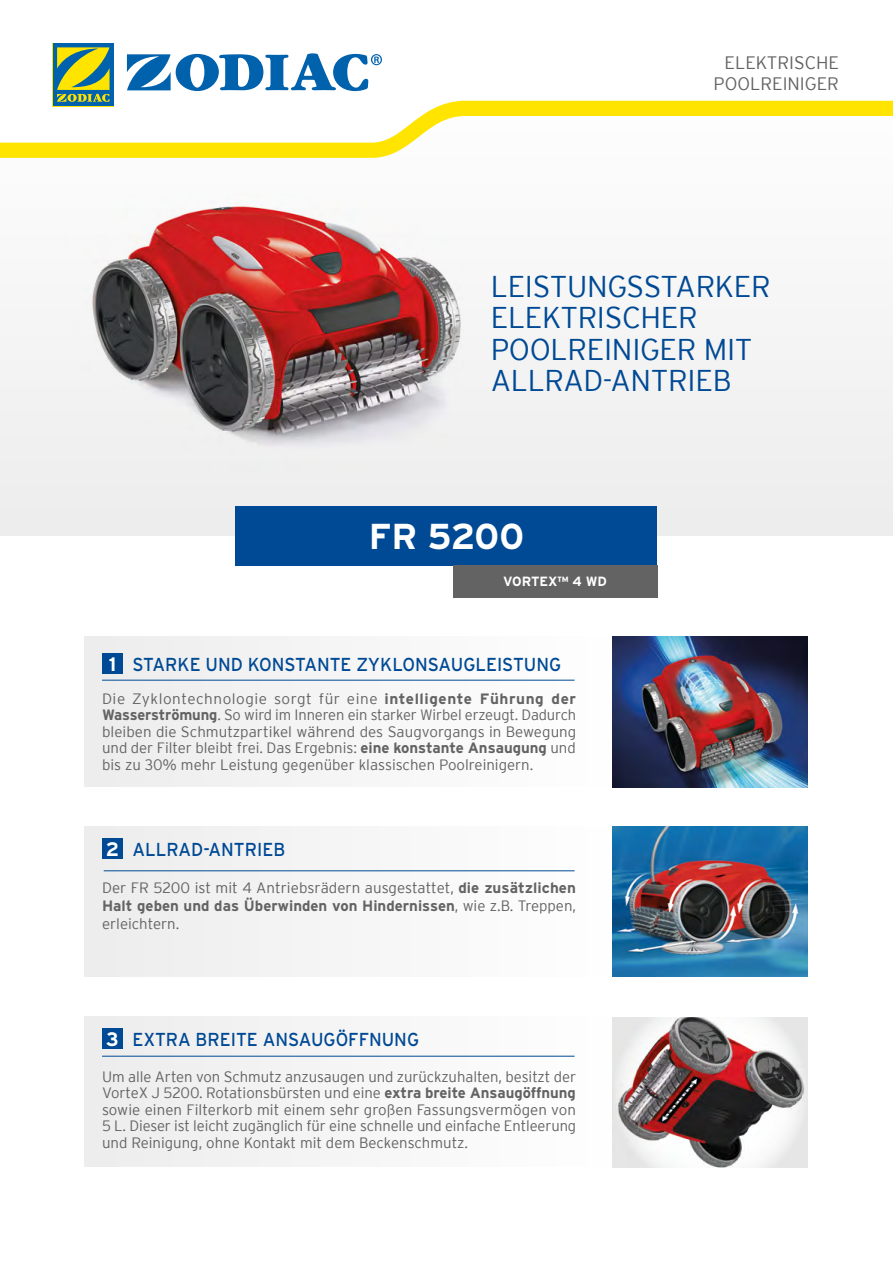
<style>
.page{position:relative;width:893px;height:1263px;background:#fff}
.page>*{position:absolute;margin:0;border:0;box-sizing:border-box;transform-origin:0 0}
.t1{font:700 36px "Interstate";letter-spacing:-.01em;color:#fff}
.t2{font:300 30px/31.5px "Interstate";letter-spacing:-.01em;color:#004994}
.t3{font:18.75px "Interstate";color:#004994;scale:.95 1}
.t4{font:300 18px/21px "Interstate";color:#646363;text-align:right}
.t5{font:300 15px/16.5px "Interstate";color:#646363;text-align:justify}
.t6{font:700 13.35px "Interstate";color:#fff}
.s1{font-weight:700;font-size:19.5px;color:#fff}
.s2{font-weight:700}
</style>
<div class="page">
<div style="left:84px;top:826px;width:529px;height:151px;background:#f5f5f5"></div>
<div style="left:0;top:85px;width:893px;height:451px;background:#f4f4f4"></div>
<div style="left:236px;top:506px;width:421px;height:59px;background:#004994"></div>
<div style="left:84px;top:1016px;width:529px;height:150px;background:#f5f5f5"></div>
<div style="left:84px;top:637px;width:529px;height:150px;background:#f5f5f5"></div>
<img style="left:613px;top:637px;width:195px;height:150px">
<div style="left:453px;top:565px;width:204px;height:32px;background:#646363"></div>
<img style="left:613px;top:1017px;width:195px;height:151px">
<img style="left:92px;top:206px;width:369px;height:240px">
<img style="left:93px;top:207px;width:260px;height:226px">
<hr style="left:104px;top:870px;width:471px;height:1px;background:#004994">
<hr style="left:102px;top:1056px;width:473px;height:1px;background:#004994">
<hr style="left:102px;top:680px;width:473px;height:1px;background:#004994">
<div style="left:102px;top:653px;width:21px;height:21px;background:#004994"></div>
<div style="left:102px;top:838px;width:21px;height:20px;background:#004994"></div>
<div style="left:102px;top:1028px;width:21px;height:21px;background:#004994"></div>
<svg style="left:0;top:54px;width:893px;height:47px"></svg>
<svg style="left:0;top:101px;width:893px;height:57px;fill:#fffcfc"></svg>
<svg style="left:127px;top:53px;width:255px;height:38px"></svg>
<svg style="left:52px;top:43px;width:62px;height:63px"></svg>
<div style="left:53px;top:43px;width:60px;height:63px;background:#0061ad"></div>
<svg style="left:57px;top:47px;width:53px;height:55px"></svg>
<img style="left:613px;top:826px;width:195px;height:151px">
<p class="t4" style="left:713px;top:52px;width:127px">ELEKTRISCHE<br>POOLREINIGER</p>
<h2 class="t2" style="left:491px;top:270px;width:281px">LEISTUNGSSTARKER<br>ELEKTRISCHER<br>POOLREINIGER MIT<br>ALLRAD-ANTRIEB</h2>
<h1 class="t1" style="left:369px;top:516px;width:157px">FR 5200</h1>
<p class="t6" style="left:503px;top:573px;width:105px">VORTEX™ 4 WD</p>
<p class="t3" style="left:109px;top:654px;width:478px"><span class="s1">1</span> STARKE UND KONSTANTE ZYKLONSAUGLEISTUNG</p>
<p class="t5" style="left:102px;top:690px;width:476px">Die Zyklontechnologie sorgt für eine <span class="s2">intelligente Führung der Wasserströmung</span>. So wird im Inneren ein starker Wirbel erzeugt. Dadurch bleiben die Schmutzpartikel während des Saugvorgangs in Bewegung und der Filter bleibt frei. Das Ergebnis: <span class="s2">eine konstante Ansaugung</span> und bis zu 30% mehr Leistung gegenüber klassischen Poolreinigern.</p>
<p class="t3" style="left:106px;top:839px;width:190px"><span class="s1">2</span> ALLRAD-ANTRIEB</p>
<p class="t5" style="left:102px;top:878px;width:476px;line-height:18px">Der FR 5200 ist mit 4 Antriebsrädern ausgestattet, <span class="s2">die zusätzlichen Halt geben und das Überwinden von Hindernissen</span>, wie z.B. Treppen, erleichtern.</p>
<p class="t3" style="left:106px;top:1029px;width:331px"><span class="s1">3</span> EXTRA BREITE ANSAUGÖFFNUNG</p>
<p class="t5" style="left:102px;top:1068px;width:476px">Um alle Arten von Schmutz anzusaugen und zurückzuhalten, besitzt der VorteX J 5200. Rotationsbürsten und eine <span class="s2">extra breite Ansaugöffnung </span>sowie einen Filterkorb mit einem sehr großen Fassungsvermögen von 5 L. Dieser ist leicht zugänglich für eine schnelle und einfache Entleerung und Reinigung, ohne Kontakt mit dem Beckenschmutz.</p>
</div>
